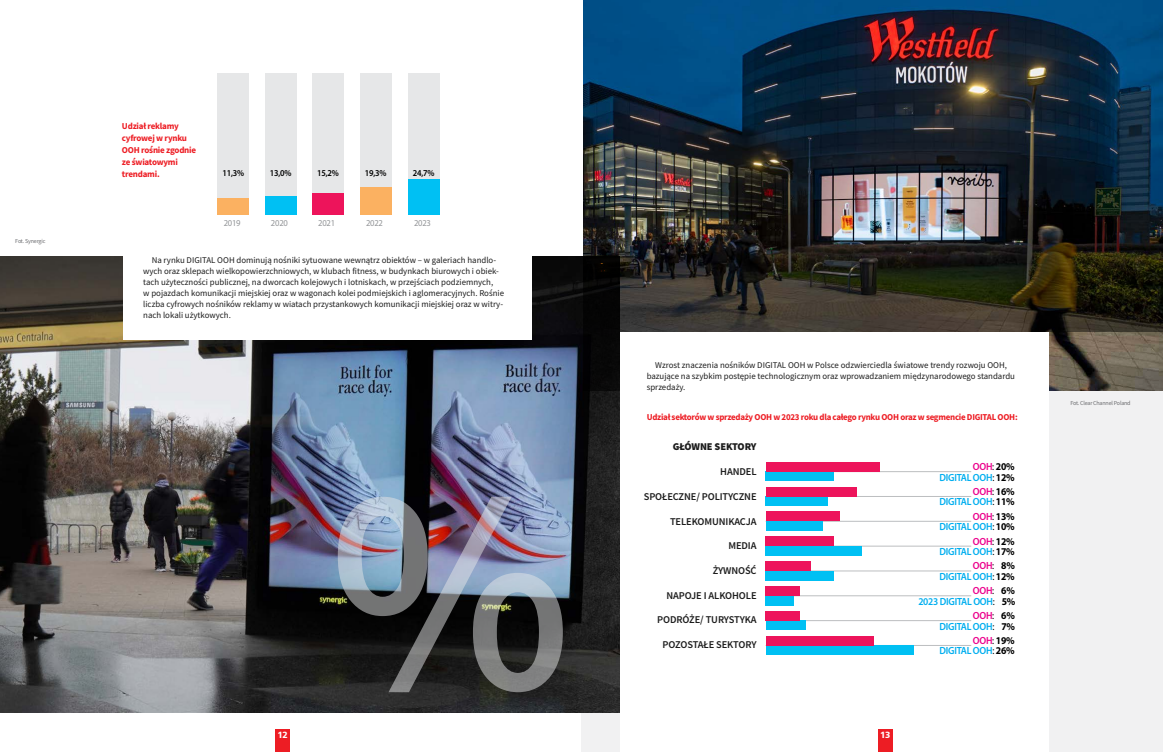
<style>
.page{position:relative;width:1163px;height:752px;background:#fff}
.page>*{position:absolute;margin:0;border:0;box-sizing:border-box;transform-origin:0 0}
.t1{font:600 10.4px "Myriad Pro";letter-spacing:-.025em;color:#00aeef;scale:.93 1}
.t2{font:600 10.4px "Source Sans Pro";letter-spacing:-.01em;color:#1c1c1c}
.t3{font:600 10.4px "Myriad Pro";letter-spacing:-.025em;color:#ec008c;scale:.93 1}
.t4{font:900 10.4px "Source Sans Pro";letter-spacing:-.01em;color:#1c1c1c}
.t5{font:700 9px/12px "Source Sans Pro";letter-spacing:-.03em;color:#ed1d24}
.t6{font:600 9px "Myriad Pro";letter-spacing:-.025em;color:#000;scale:.93 1}
.t7{font:9px "Myriad Pro";letter-spacing:-.025em;color:#939598;scale:.95 1}
.t8{font:700 9px "Doris PFC";color:#fff}
.t9{font:8.8px/11px "Source Sans Pro";color:#1c1c1c}
.t10{font:6px "Source Sans Pro";letter-spacing:-.03em;color:#6d6e71}
.s1{font-weight:400;color:#000}
.s2{font-weight:700;color:#000}
</style>
<div class="page">
<div style="left:581px;top:332px;width:581px;height:419px;background:#f1f1f2"></div>
<img style="left:0;top:257px;width:619px;height:455px">
<img style="left:583px;top:0;width:579px;height:390px">
<div style="left:619px;top:332px;width:429px;height:419px;background:#fff"></div>
<div style="left:123px;top:204px;width:408px;height:136px;background:#fff"></div>
<div style="left:275px;top:728px;width:14px;height:23px;background:#ed1d24"></div>
<div style="left:878px;top:728px;width:14px;height:23px;background:#ed1d24"></div>
<img style="left:338px;top:496px;width:224px;height:195px">
<div style="left:360px;top:73px;width:31px;height:142px;background:#e6e7e8"></div>
<div style="left:408px;top:73px;width:31px;height:142px;background:#e6e7e8"></div>
<div style="left:218px;top:73px;width:31px;height:142px;background:#e6e7e8"></div>
<div style="left:265px;top:73px;width:31px;height:142px;background:#e6e7e8"></div>
<div style="left:312px;top:73px;width:32px;height:142px;background:#e6e7e8"></div>
<div style="left:360px;top:187px;width:31px;height:28px;background:#fbb161"></div>
<div style="left:408px;top:180px;width:31px;height:35px;background:#00c0f3"></div>
<div style="left:218px;top:199px;width:31px;height:16px;background:#fbb161"></div>
<div style="left:265px;top:196px;width:31px;height:19px;background:#00c0f3"></div>
<div style="left:312px;top:193px;width:32px;height:22px;background:#ed145b"></div>
<hr style="left:765px;top:471px;width:206px;height:1px;background:#bcbec0">
<hr style="left:765px;top:496px;width:206px;height:1px;background:#bcbec0">
<hr style="left:765px;top:521px;width:206px;height:1px;background:#bcbec0">
<hr style="left:765px;top:545px;width:206px;height:1px;background:#bcbec0">
<hr style="left:765px;top:570px;width:206px;height:1px;background:#bcbec0">
<hr style="left:765px;top:595px;width:206px;height:1px;background:#bcbec0">
<hr style="left:765px;top:620px;width:206px;height:1px;background:#bcbec0">
<hr style="left:765px;top:645px;width:206px;height:1px;background:#bcbec0">
<div style="left:765px;top:471px;width:68px;height:10px;background:#00c0f3"></div>
<div style="left:765px;top:462px;width:114px;height:9px;background:#ed145b"></div>
<div style="left:765px;top:496px;width:63px;height:10px;background:#00c0f3"></div>
<div style="left:765px;top:486px;width:91px;height:10px;background:#ed145b"></div>
<div style="left:765px;top:521px;width:57px;height:9px;background:#00c0f3"></div>
<div style="left:765px;top:511px;width:74px;height:10px;background:#ed145b"></div>
<div style="left:765px;top:546px;width:97px;height:9px;background:#00c0f3"></div>
<div style="left:765px;top:536px;width:68px;height:9px;background:#ed145b"></div>
<div style="left:765px;top:570px;width:68px;height:10px;background:#00c0f3"></div>
<div style="left:765px;top:561px;width:46px;height:9px;background:#ed145b"></div>
<div style="left:765px;top:595px;width:29px;height:10px;background:#00c0f3"></div>
<div style="left:765px;top:586px;width:34px;height:9px;background:#ed145b"></div>
<div style="left:765px;top:620px;width:40px;height:10px;background:#00c0f3"></div>
<div style="left:765px;top:610px;width:34px;height:10px;background:#ed145b"></div>
<div style="left:765px;top:645px;width:148px;height:9px;background:#00c0f3"></div>
<div style="left:765px;top:635px;width:108px;height:10px;background:#ed145b"></div>
<p class="t10" style="left:15px;top:237px;width:32px">Fot. Synergic</p>
<p class="t5" style="left:122px;top:120px;width:76px">Udział reklamy cyfrowej w rynku<br>OOH rośnie zgodnie ze światowymi trendami.</p>
<p class="t6" style="left:223px;top:167px;width:25px">11,3%</p>
<p class="t6" style="left:270px;top:167px;width:25px">13,0%</p>
<p class="t6" style="left:317px;top:167px;width:25px">15,2%</p>
<p class="t6" style="left:365px;top:167px;width:25px">19,3%</p>
<p class="t6" style="left:413px;top:167px;width:25px">24,7%</p>
<p class="t7" style="left:224px;top:218px;width:19px">2019</p>
<p class="t7" style="left:271px;top:218px;width:19px">2020</p>
<p class="t7" style="left:318px;top:218px;width:19px">2021</p>
<p class="t7" style="left:366px;top:218px;width:19px">2022</p>
<p class="t7" style="left:414px;top:218px;width:19px">2023</p>
<p class="t9" style="left:143px;top:255px;width:362px;text-indent:9px">Na rynku DIGITAL OOH dominują nośniki sytuowane wewnątrz obiektów – w galeriach handlo&shy;wych oraz sklepach wielkopowierzchniowych, w klubach fitness, w budynkach biurowych i obiek&shy;tach użyteczności publicznej, na dworcach kolejowych i lotniskach, w przejściach podziemnych,<br>w pojazdach komunikacji miejskiej oraz w wagonach kolei podmiejskich i aglomeracyjnych. Rośnie liczba cyfrowych nośników reklamy w wiatach przystankowych komunikacji miejskiej oraz w witry&shy;nach lokali użytkowych.</p>
<p class="t9" style="left:646px;top:359px;width:370px;text-indent:9px">Wzrost znaczenia nośników DIGITAL OOH w Polsce odzwierciedla światowe trendy rozwoju OOH, bazujące na szybkim postępie technologicznym oraz wprowadzaniem międzynarodowego standardu sprzedaży.</p>
<p class="t5" style="left:646px;top:410px;width:372px">Udział sektorów w sprzedaży OOH w 2023 roku dla całego rynku OOH oraz w segmencie DIGITAL OOH:</p>
<p class="t4" style="left:672px;top:439px;width:85px">GŁÓWNE SEKTORY</p>
<p class="t2" style="left:720px;top:464px;width:38px">HANDEL</p>
<p class="t2" style="left:643px;top:489px;width:114px">SPOŁECZNE/ POLITYCZNE</p>
<p class="t2" style="left:670px;top:514px;width:88px">TELEKOMUNIKACJA</p>
<p class="t2" style="left:728px;top:538px;width:30px">MEDIA</p>
<p class="t2" style="left:712px;top:563px;width:45px">ŻYWNOŚĆ</p>
<p class="t2" style="left:666px;top:588px;width:92px">NAPOJE I ALKOHOLE</p>
<p class="t2" style="left:657px;top:613px;width:101px">PODRÓŻE/ TURYSTYKA</p>
<p class="t2" style="left:662px;top:637px;width:95px">POZOSTAŁE SEKTORY</p>
<p class="t3" style="left:972px;top:460px;width:46px">OOH<span class="s1">:</span> <span class="s2">20%</span></p>
<p class="t1" style="left:939px;top:470px;width:82px">DIGITAL OOH<span class="s1">:</span> <span class="s2">12%</span></p>
<p class="t3" style="left:972px;top:484px;width:46px">OOH<span class="s1">:</span> <span class="s2">16%</span></p>
<p class="t1" style="left:939px;top:520px;width:82px">DIGITAL OOH<span class="s1">:</span> <span class="s2">10%</span></p>
<p class="t1" style="left:939px;top:495px;width:82px">DIGITAL OOH<span class="s1">:</span> <span class="s2">11%</span></p>
<p class="t3" style="left:972px;top:509px;width:46px">OOH<span class="s1">:</span> <span class="s2">13%</span></p>
<p class="t1" style="left:939px;top:544px;width:82px">DIGITAL OOH<span class="s1">:</span> <span class="s2">17%</span></p>
<p class="t3" style="left:972px;top:534px;width:46px">OOH<span class="s1">:</span> <span class="s2">12%</span></p>
<p class="t1" style="left:939px;top:569px;width:82px">DIGITAL OOH<span class="s1">:</span> <span class="s2">12%</span></p>
<p class="t3" style="left:972px;top:559px;width:47px">OOH<span class="s1">:</span> <span class="s2">8%</span></p>
<p class="t1" style="left:918px;top:594px;width:106px">2023 DIGITAL OOH<span class="s1">:</span> <span class="s2">5%</span></p>
<p class="t3" style="left:972px;top:584px;width:47px">OOH<span class="s1">:</span> <span class="s2">6%</span></p>
<p class="t1" style="left:939px;top:619px;width:83px">DIGITAL OOH<span class="s1">:</span> <span class="s2">7%</span></p>
<p class="t3" style="left:972px;top:608px;width:47px">OOH<span class="s1">:</span> <span class="s2">6%</span></p>
<p class="t1" style="left:939px;top:644px;width:82px">DIGITAL OOH<span class="s1">:</span> <span class="s2">26%</span></p>
<p class="t3" style="left:972px;top:633px;width:46px">OOH<span class="s1">:</span> <span class="s2">19%</span></p>
<p class="t8" style="left:277px;top:729px;width:12px">12</p>
<p class="t8" style="left:880px;top:729px;width:12px">13</p>
<p class="t10" style="left:1070px;top:399px;width:62px">Fot. Clear Channel Poland</p>
</div>
